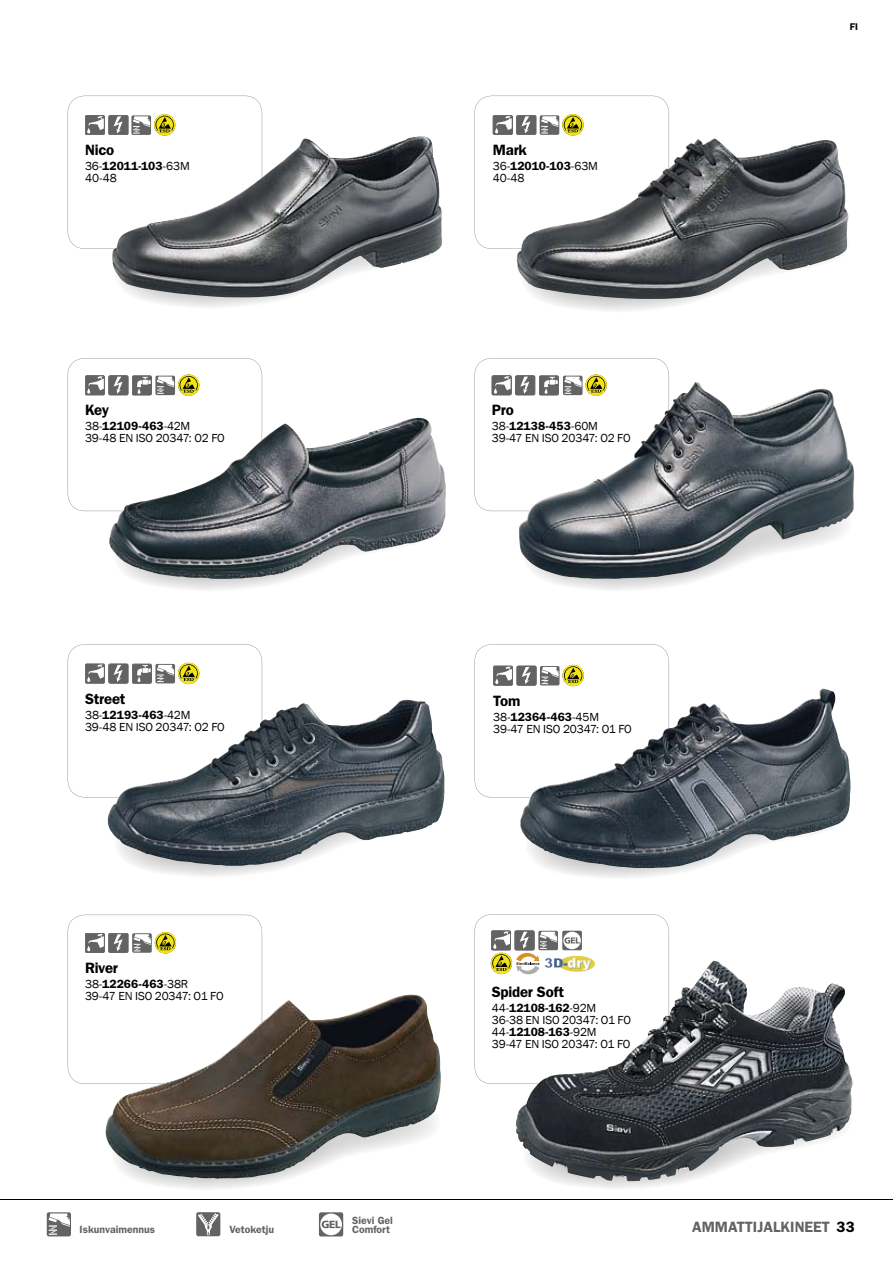
<style>
.page{position:relative;width:893px;height:1263px;background:#fff}
.page>*{position:absolute;margin:0;border:0;box-sizing:border-box;transform-origin:0 0}
.t1{font:600 15px "Franklin Gothic";letter-spacing:-.015em;color:#000}
.t2{font:600 15px "Franklin Gothic";color:#636363}
.t3{font:12px/12px "Franklin Gothic";letter-spacing:-.015em;color:#000}
.t4{font:600 10.5px "Franklin Gothic";color:#636363}
.t5{font:600 9.75px "Franklin Gothic";color:#000}
.s1{font-weight:600}
.s2{color:#000}
</style>
<div class="page">
<hr style="left:0;top:1199px;width:893px;height:1px;background:#000">
<svg style="left:68px;top:96px;width:194px;height:153px"></svg>
<svg style="left:68px;top:358px;width:194px;height:153px"></svg>
<svg style="left:68px;top:644px;width:194px;height:153px"></svg>
<svg style="left:68px;top:915px;width:194px;height:169px"></svg>
<svg style="left:475px;top:96px;width:194px;height:153px"></svg>
<svg style="left:475px;top:358px;width:194px;height:153px"></svg>
<svg style="left:475px;top:644px;width:194px;height:153px"></svg>
<svg style="left:475px;top:914px;width:194px;height:170px"></svg>
<img style="left:556px;top:1105px;width:296px;height:83px">
<img style="left:109px;top:418px;width:337px;height:161px">
<img style="left:519px;top:382px;width:336px;height:197px">
<img style="left:517px;top:138px;width:331px;height:161px">
<img style="left:108px;top:700px;width:336px;height:166px">
<img style="left:112px;top:136px;width:330px;height:161px">
<img style="left:106px;top:994px;width:335px;height:185px">
<img style="left:520px;top:689px;width:330px;height:179px">
<img style="left:516px;top:961px;width:278px;height:220px">
<svg style="left:47px;top:1212px;width:24px;height:24px"></svg>
<svg style="left:48px;top:1213px;width:22px;height:22px"></svg>
<div style="left:196px;top:1212px;width:24px;height:24px;background:#636363;border-radius:2px"></div>
<svg style="left:198px;top:1213px;width:21px;height:22px"></svg>
<svg style="left:319px;top:1212px;width:24px;height:24px"></svg>
<svg style="left:320px;top:1213px;width:22px;height:22px"></svg>
<svg style="left:322px;top:1220px;width:18px;height:8px"></svg>
<p class="t1" style="left:85px;top:141px;width:31px">Nico</p>
<p class="t3" style="left:85px;top:160px;width:106px">36-<span class="s1">12011-103</span>-63M<br>40-48</p>
<p class="t1" style="left:85px;top:401px;width:25px">Key</p>
<p class="t3" style="left:85px;top:421px;width:141px">38-<span class="s1">12109-463</span>-42M<br>39-48 EN ISO 20347: O2 FO</p>
<p class="t1" style="left:493px;top:141px;width:36px">Mark</p>
<p class="t3" style="left:493px;top:160px;width:107px">36-<span class="s1">12010-103</span>-63M<br>40-48</p>
<p class="t1" style="left:492px;top:401px;width:24px">Pro</p>
<p class="t3" style="left:492px;top:421px;width:140px">38-<span class="s1">12138-453</span>-60M<br>39-47 EN ISO 20347: O2 FO</p>
<p class="t5" style="left:850px;top:21px;width:10px">FI</p>
<p class="t1" style="left:85px;top:690px;width:42px">Street</p>
<p class="t3" style="left:85px;top:709px;width:141px">38-<span class="s1">12193-463</span>-42M<br>39-48 EN ISO 20347: O2 FO</p>
<p class="t1" style="left:493px;top:692px;width:29px">Tom</p>
<p class="t3" style="left:493px;top:711px;width:140px">38-<span class="s1">12364-463</span>-45M<br>39-47 EN ISO 20347: O1 FO</p>
<p class="t1" style="left:85px;top:959px;width:34px">River</p>
<p class="t3" style="left:85px;top:978px;width:140px">38-<span class="s1">12266-463</span>-38R<br>39-47 EN ISO 20347: O1 FO</p>
<p class="t1" style="left:492px;top:983px;width:74px">Spider Soft</p>
<p class="t3" style="left:492px;top:1003px;width:141px">44-<span class="s1">12108-162</span>-92M<br>36-38 EN ISO 20347: O1 FO<br>44-<span class="s1">12108-163</span>-92M<br>39-47 EN ISO 20347: O1 FO</p>
<p class="t4" style="left:352px;top:1214px;width:42px">Sievi Gel</p>
<p class="t4" style="left:80px;top:1223px;width:77px">Iskunvaimennus</p>
<p class="t4" style="left:229px;top:1223px;width:46px">Vetoketju</p>
<p class="t4" style="left:352px;top:1223px;width:40px">Comfort</p>
<p class="t2" style="left:692px;top:1218px;width:164px">AMMATTIJALKINEET <span class="s2">33</span></p>
</div>
